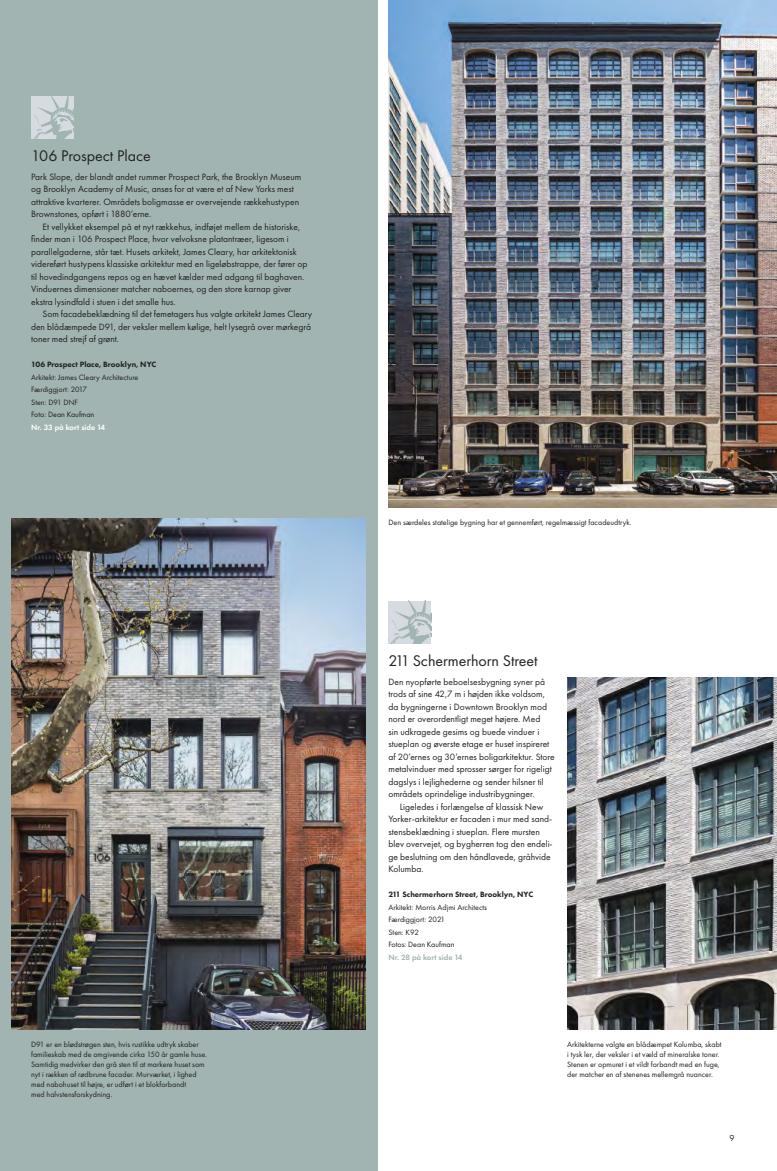
<style>
.page{position:relative;width:777px;height:1171px;background:#fff}
.page>*{position:absolute;margin:0;border:0;box-sizing:border-box;transform-origin:0 0}
.RUBRIK_2{font:16px "Futura PT";color:#222221}
.BRØD_INDRYK{font:9.5px/12.5px "Futura PT";color:#222221}
.BRØD{font:9.5px/12.5px "Futura PT";color:#222221}
.t1{font:9px "Futura PT";color:#222221}
.BILLED{font:8px/10px "Futura PT";color:#222221}
.INFOBOX{font:8px "Futura PT";color:#222221}
.INFOBOX_RUBRIK{font:800 8px "Futura PT";color:#222221}
.INFOBOX_RUBRIK-2{font:8px "Futura PT";color:#222221}
.INFOBOX-2{font:600 8px "Futura PT";color:#fff}
.INFOBOX-3{font:600 8px "Futura PT";color:#a2b4b1}
</style>
<div class="page">
<div style="left:0;top:0;width:377px;height:1171px;background:#a2b4b1"></div>
<img style="left:567px;top:677px;width:210px;height:352px">
<img style="left:11px;top:519px;width:355px;height:510px">
<img style="left:388px;top:0;width:389px;height:507px">
<svg style="left:388px;top:601px;width:43px;height:42px;background:#c6cfd3"></svg>
<svg style="left:31px;top:96px;width:43px;height:43px"></svg>
<p class="RUBRIK_2" style="left:31px;top:146px;width:121px">106 Prospect Place</p>
<p class="BRØD" style="left:31px;top:170px;width:272px">Park Slope, der blandt andet rummer Prospect Park, the Brooklyn Museum og Brooklyn Academy of Music, anses for at være et af New Yorks mest attraktive kvarterer. Områdets boligmasse er overvejende rækkehustypen Brownstones, opført i 1880’erne.</p>
<p class="BRØD_INDRYK" style="left:31px;top:220px;width:278px;text-indent:11px">Et vellykket eksempel på et nyt rækkehus, indføjet mellem de historiske, finder man i 106 Prospect Place, hvor velvoksne platantræer, ligesom i parallelgaderne, står tæt. Husets arkitekt, James Cleary, har arkitektonisk videreført hustypens klassiske arkitektur med en ligeløbstrappe, der fører op til hovedindgangens repos og en hævet kælder med adgang til baghaven.<br>Vinduernes dimensioner matcher naboernes, og den store karnap giver ekstra lysindfald i stuen i det smalle hus.</p>
<p class="BRØD_INDRYK" style="left:31px;top:308px;width:283px;text-indent:11px">Som facadebeklædning til det femetagers hus valgte arkitekt James Cleary den blådæmpede D91, der veksler mellem kølige, helt lysegrå over mørkegrå toner med strejf af grønt.</p>
<p class="INFOBOX_RUBRIK" style="left:31px;top:360px;width:127px">106 Prospect Place, Brooklyn, NYC</p>
<p class="INFOBOX" style="left:31px;top:372px;width:109px">Arkitekt: James Cleary Architecture</p>
<p class="INFOBOX" style="left:31px;top:385px;width:57px">Færdiggjort: 2017</p>
<p class="INFOBOX" style="left:31px;top:397px;width:48px">Sten: D91 DNF</p>
<p class="INFOBOX" style="left:31px;top:410px;width:65px">Foto: Dean Kaufman</p>
<p class="INFOBOX-2" style="left:31px;top:422px;width:75px">Nr. 33 på kort side 14</p>
<p class="BILLED" style="left:31px;top:1039px;width:177px">D91 er en blødstrøgen sten, hvis rustikke udtryk skaber familieskab med de omgivende cirka 150 år gamle huse.<br>Samtidig medvirker den grå sten til at markere huset som nyt i rækken af rødbrune facader. Murværket, i lighed med nabohuset til højre, er udført i et blokforbandt<br>med halvstensforskydning.</p>
<p class="BILLED" style="left:388px;top:517px;width:244px">Den særdeles statelige bygning har et gennemført, regelmæssigt facadeudtryk.</p>
<p class="RUBRIK_2" style="left:388px;top:651px;width:151px">211 Schermerhorn Street</p>
<p class="BRØD" style="left:388px;top:675px;width:168px">Den nyopførte beboelsesbygning syner på trods af sine 42,7 m i højden ikke voldsom, da bygningerne i Downtown Brooklyn mod nord er overordentligt meget højere. Med<br>sin udkragede gesims og buede vinduer i stueplan og øverste etage er huset inspireret af 20’ernes og 30’ernes boligarkitektur. Store metalvinduer med sprosser sørger for rigeligt dagslys i lejlighederne og sender hilsner til områdets oprindelige industribygninger.</p>
<p class="BRØD_INDRYK" style="left:388px;top:800px;width:166px;text-indent:11px">Ligeledes i forlængelse af klassisk New Yorker-arkitektur er facaden i mur med sand&shy;stensbeklædning i stueplan. Flere mursten blev overvejet, og bygherren tog den endeli&shy;ge beslutning om den håndlavede, gråhvide Kolumba.</p>
<p class="INFOBOX_RUBRIK" style="left:388px;top:890px;width:146px">211 Schermerhorn Street, Brooklyn, NYC</p>
<p class="INFOBOX_RUBRIK-2" style="left:388px;top:902px;width:100px">Arkitekt: Morris Adjmi Architects</p>
<p class="INFOBOX" style="left:388px;top:915px;width:58px">Færdiggjort: 2021</p>
<p class="INFOBOX" style="left:388px;top:927px;width:32px">Sten: K92</p>
<p class="INFOBOX" style="left:388px;top:940px;width:67px">Fotos: Dean Kaufman</p>
<p class="INFOBOX-3" style="left:388px;top:952px;width:75px">Nr. 28 på kort side 14</p>
<p class="BILLED" style="left:567px;top:1039px;width:156px">Arkitekterne valgte en blådæmpet Kolumba, skabt i tysk ler, der veksler i et væld af mineralske toner.<br>Stenen er opmuret i et vildt forbandt med en fuge, der matcher en af stenenes mellemgrå nuancer.</p>
<p class="t1" style="left:729px;top:1132px;width:7px">9</p>
</div>
